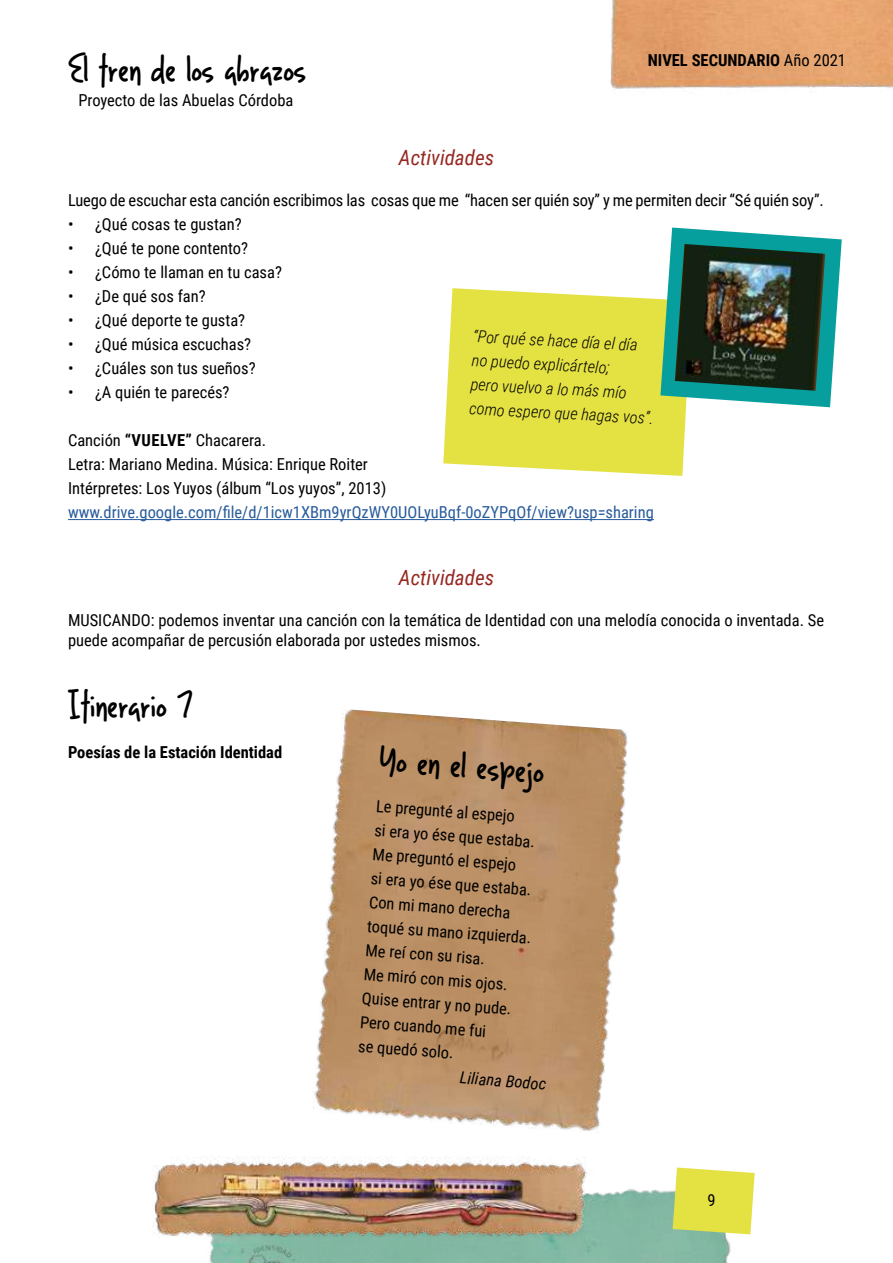
<style>
.page{position:relative;width:893px;height:1263px;background:#fff}
.page>*{position:absolute;margin:0;border:0;box-sizing:border-box;transform-origin:0 0}
.t1{font:36px "Lightupthe World";color:#000}
.t2{font:italic 21px "Roboto Condensed";color:#962821}
.t3{font:16.5px/24px "Roboto Condensed";color:#000}
.t4{font:italic 300 16.5px/24px "Roboto Condensed";color:#000}
.t5{font:16.5px "Roboto Condensed";color:#275b9b}
.t6{font:700 16.5px "Roboto Condensed";color:#000}
.t7{font:italic 16.5px "Roboto Condensed";color:#000}
.s1{font-weight:400}
.s2{font-weight:700}
</style>
<div class="page">
<img style="left:209px;top:1189px;width:522px;height:74px">
<svg style="left:673px;top:1167px;width:82px;height:67px;background:#e2e257"></svg>
<img style="left:610px;top:0;width:283px;height:89px">
<img style="left:153px;top:1157px;width:447px;height:83px">
<hr style="left:68px;top:519px;width:586px;height:1px;background:#275b9b">
<img style="left:313px;top:709px;width:315px;height:424px">
<svg style="left:443px;top:288px;width:243px;height:188px;background:#e6e353"></svg>
<svg style="left:660px;top:228px;width:182px;height:179px"></svg>
<img style="left:675px;top:244px;width:150px;height:147px">
<h1 class="t1" style="left:68px;top:42px;width:240px">El tren de los abrazos</h1>
<p class="t3" style="left:78px;top:88px;width:217px">Proyecto de las Abuelas Córdoba</p>
<p class="t6" style="left:648px;top:49px;width:200px">NIVEL SECUNDARIO <span class="s1">Año 2021</span></p>
<p class="t2" style="left:399px;top:142px;width:97px">Actividades</p>
<p class="t3" style="left:68px;top:187px;width:757px">Luego de escuchar esta canción escribimos las cosas que me “hacen ser quién soy” y me permiten decir “Sé quién soy”.</p>
<p class="t3" style="left:68px;top:211px;width:175px">• ¿Qué cosas te gustan?</p>
<p class="t3" style="left:68px;top:235px;width:182px">• ¿Qué te pone contento?</p>
<p class="t3" style="left:68px;top:259px;width:215px">• ¿Cómo te llaman en tu casa?</p>
<p class="t3" style="left:68px;top:283px;width:139px">• ¿De qué sos fan?</p>
<p class="t3" style="left:68px;top:307px;width:179px">• ¿Qué deporte te gusta?</p>
<p class="t3" style="left:68px;top:331px;width:185px">• ¿Qué música escuchas?</p>
<p class="t3" style="left:68px;top:356px;width:189px">• ¿Cuáles son tus sueños?</p>
<p class="t3" style="left:68px;top:380px;width:163px">• ¿A quién te parecés?</p>
<p class="t3" style="left:68px;top:428px;width:320px">Canción <span class="s2">“VUELVE”</span> Chacarera.<br>Letra: Mariano Medina. Música: Enrique Roiter<br>Intérpretes: Los Yuyos (álbum “Los yuyos”, 2013)</p>
<p class="t5" style="left:68px;top:501px;width:587px">www.drive.google.com/file/d/1icw1XBm9yrQzWY0UOLyuBqf-0oZYPqOf/view?usp=sharing</p>
<p class="t4" style="left:474px;top:324px;width:186px;rotate:3deg">“Por qué se hace día el día no puedo explicártelo;<br>pero vuelvo a lo más mío como espero que hagas vos”.</p>
<p class="t2" style="left:399px;top:562px;width:97px">Actividades</p>
<p class="t3" style="left:68px;top:609px;width:757px;line-height:19.8px">MUSICANDO: podemos inventar una canción con la temática de Identidad con una melodía conocida o inventada. Se puede acompañar de percusión elaborada por ustedes mismos.</p>
<h1 class="t1" style="left:68px;top:678px;width:127px">Itinerario 7</h1>
<p class="t6" style="left:68px;top:741px;width:216px">Poesías de la Estación Identidad</p>
<h1 class="t1" style="left:381px;top:733px;width:167px;rotate:4deg">Yo en el espejo</h1>
<p class="t3" style="left:376px;top:793px;width:166px;rotate:4deg">Le pregunté al espejo<br>si era yo ése que estaba.<br>Me preguntó el espejo<br>si era yo ése que estaba.<br>Con mi mano derecha toqué su mano izquierda.<br>Me reí con su risa.<br>Me miró con mis ojos.<br>Quise entrar y no pude.<br>Pero cuando me fui<br>se quedó solo.</p>
<p class="t7" style="left:461px;top:1066px;width:88px;rotate:4deg">Liliana Bodoc</p>
<p class="t3" style="left:707px;top:1187px;width:10px">9</p>
</div>
